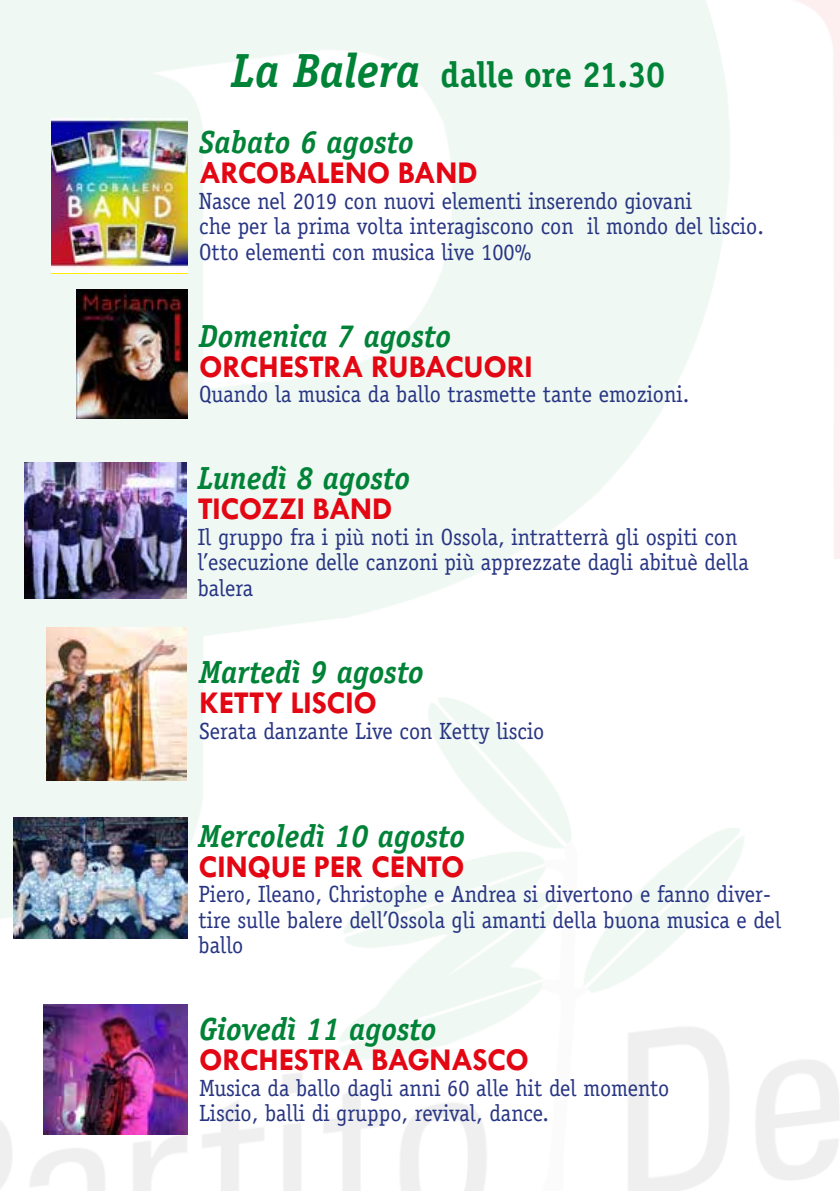
<style>
.page{position:relative;width:840px;height:1191px;background:#fff}
.page>*{position:absolute;margin:0;border:0;box-sizing:border-box;transform-origin:0 0}
.t1{font:700 36px "Officina Serif";letter-spacing:-.01em;color:#008237;scale:.95 1}
.t2{font:italic 700 32px "Officina Serif";color:#008237;scale:.95 1}
.t3{font:700 32px "Tw Cen";letter-spacing:-.015em;color:#e30613}
.t4{font:23.6px/25.4px "Officina Serif";color:#283583;scale:.95 1}
.s1{font-style:italic;font-size:48px}
</style>
<div class="page">
<img style="left:0;top:0;width:839px;height:1191px">
<img style="left:51px;top:118px;width:137px;height:155px">
<img style="left:24px;top:462px;width:162px;height:136px">
<img style="left:77px;top:289px;width:110px;height:129px">
<img style="left:14px;top:817px;width:173px;height:121px">
<img style="left:44px;top:1004px;width:144px;height:130px">
<img style="left:47px;top:627px;width:139px;height:153px">
<h1 class="t1" style="left:231px;top:52px;width:457px"><span class="s1">La Balera</span> dalle ore 21.30</h1>
<h2 class="t2" style="left:199px;top:123px;width:227px">Sabato 6 agosto</h2>
<h2 class="t3" style="left:199px;top:154px;width:280px">ARCOBALENO BAND</h2>
<p class="t4" style="left:199px;top:188px;width:595px">Nasce nel 2019 con nuovi elementi inserendo giovani<br>che per la prima volta interagiscono con il mondo del liscio.<br>Otto elementi con musica live 100%</p>
<h2 class="t2" style="left:199px;top:317px;width:266px">Domenica 7 agosto</h2>
<h2 class="t3" style="left:199px;top:347px;width:335px">ORCHESTRA RUBACUORI</h2>
<p class="t4" style="left:199px;top:382px;width:517px">Quando la musica da ballo trasmette tante emozioni.</p>
<h2 class="t2" style="left:198px;top:459px;width:225px">Lunedì 8 agosto</h2>
<h2 class="t3" style="left:198px;top:490px;width:196px">TICOZZI BAND</h2>
<p class="t4" style="left:198px;top:524px;width:581px">Il gruppo fra i più noti in Ossola, intratterrà gli ospiti con l’esecuzione delle canzoni più apprezzate dagli abituè della balera</p>
<h2 class="t2" style="left:199px;top:653px;width:238px">Martedì 9 agosto</h2>
<h2 class="t3" style="left:199px;top:683px;width:179px">KETTY LISCIO</h2>
<p class="t4" style="left:199px;top:718px;width:364px">Serata danzante Live con Ketty liscio</p>
<h2 class="t2" style="left:198px;top:816px;width:282px">Mercoledì 10 agosto</h2>
<h2 class="t3" style="left:198px;top:847px;width:267px">CINQUE PER CENTO</h2>
<p class="t4" style="left:198px;top:881px;width:614px">Piero, Ileano, Christophe e Andrea si divertono e fanno diver&shy;tire sulle balere dell’Ossola gli amanti della buona musica e del ballo</p>
<h2 class="t2" style="left:199px;top:1010px;width:251px">Giovedì 11 agosto</h2>
<h2 class="t3" style="left:199px;top:1040px;width:331px">ORCHESTRA BAGNASCO</h2>
<p class="t4" style="left:199px;top:1075px;width:496px">Musica da ballo dagli anni 60 alle hit del momento<br>Liscio, balli di gruppo, revival, dance.</p>
</div>
